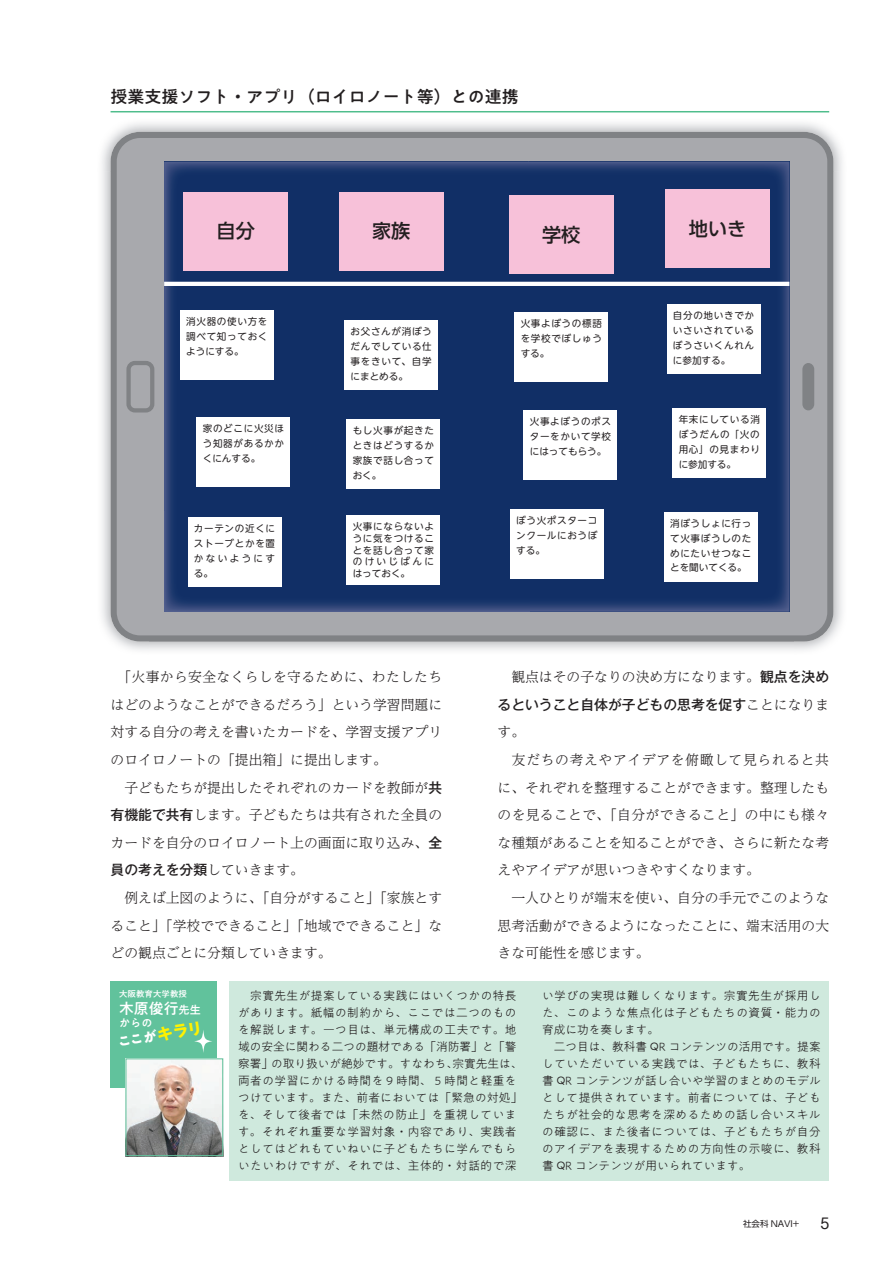
<style>
.page{position:relative;width:893px;height:1263px;background:#fff}
.page>*{position:absolute;margin:0;border:0;box-sizing:border-box;transform-origin:0 0}
.t1{font:500 19.2px "UD Shin Go Pr 6 N";color:#231f20}
.t2{font:500 16.95px "PA1 Gothic Std N";color:#231f20}
.t3{font:500 14.85px "PA1 Gothic Std N";color:#fff}
.t4{font:300 13.8px/27.6px "UD Reimin Pr 6 N";color:#231f20}
.t5{font:500 13.8px "Gothic MB101 Pr 6 N";color:#231f20}
.t6{font:700 13.8px "PA1 Gothic Std N";color:#fff}
.t7{font:13.8px "Ntoday Std Regular KL";color:#231f20}
.t8{font:300 11.7px/17px "PA1 Gothic Std N";letter-spacing:.04em;color:#231f20}
.t9{font:500 11.1px "PA1 Gothic Std N";color:#fff}
.t10{font:9.6px/14.9px "UD Shin M Go Pr 6 N";letter-spacing:.07em;color:#231f20;text-align:justify}
.t11{font:500 8.55px "PA1 Gothic Std N";color:#fff}
.t12{font:8.55px "UD Shin Go Pr 6 N";color:#231f20}
.s1{font-family:"Gothic MB101 Pr 6 N";font-weight:500}
.s2{font-family:"UD Reimin Pr 6 N";font-weight:300}
.s3{font-size:11.1px}
.s4{font-size:16.65px;color:#fff101}
.s5{font-family:"UD Shin Go Pr 6 N";font-weight:400;font-size:9.3px}
</style>
<div class="page">
<hr style="left:111px;top:111px;width:718px;height:1px;background:#4fbd8c">
<img style="left:99px;top:171px;width:51px;height:479px">
<img style="left:794px;top:171px;width:51px;height:479px">
<svg style="left:111px;top:132px;width:722px;height:509px;background:#a0a1a6"></svg>
<img style="left:164px;top:162px;width:625px;height:450px">
<svg style="left:802px;top:363px;width:12px;height:47px"></svg>
<div style="left:126px;top:361px;width:28px;height:51px;border:4px solid #808285;border-radius:6px"></div>
<div style="left:184px;top:192px;width:104px;height:78px;background:#f7c1d9"></div>
<div style="left:339px;top:192px;width:104px;height:78px;background:#f7c1d9"></div>
<div style="left:509px;top:195px;width:104px;height:79px;background:#f7c1d9"></div>
<div style="left:665px;top:190px;width:105px;height:78px;background:#f7c1d9"></div>
<hr style="left:164px;top:282px;width:625px;height:4px;background:#fff">
<div style="left:180px;top:310px;width:94px;height:70px;background:#fff"></div>
<div style="left:344px;top:320px;width:94px;height:70px;background:#fff"></div>
<div style="left:514px;top:313px;width:94px;height:69px;background:#fff"></div>
<div style="left:523px;top:410px;width:94px;height:70px;background:#fff"></div>
<div style="left:510px;top:509px;width:94px;height:70px;background:#fff"></div>
<div style="left:664px;top:512px;width:94px;height:70px;background:#fff"></div>
<div style="left:672px;top:408px;width:94px;height:70px;background:#fff"></div>
<div style="left:666px;top:304px;width:94px;height:70px;background:#fff"></div>
<div style="left:346px;top:419px;width:94px;height:70px;background:#fff"></div>
<div style="left:346px;top:515px;width:94px;height:70px;background:#fff"></div>
<div style="left:196px;top:417px;width:94px;height:70px;background:#fff"></div>
<div style="left:188px;top:517px;width:93px;height:70px;background:#fff"></div>
<div style="left:111px;top:981px;width:106px;height:107px;background:#61c29c"></div>
<div style="left:230px;top:981px;width:599px;height:200px;background:#cfe9dd"></div>
<img style="left:127px;top:1060px;width:94px;height:94px">
<div style="left:125px;top:1058px;width:98px;height:98px;border:1px solid #61c29c"></div>
<svg style="left:194px;top:1029px;width:18px;height:24px"></svg>
<h2 class="t2" style="left:111px;top:86px;width:410px">授業支援ソフト・アプリ（ロイロノート等）との連携</h2>
<h1 class="t1" style="left:217px;top:215px;width:40px">自分</h1>
<h1 class="t1" style="left:372px;top:215px;width:40px">家族</h1>
<h1 class="t1" style="left:542px;top:219px;width:40px">学校</h1>
<h1 class="t1" style="left:689px;top:213px;width:59px">地いき</h1>
<p class="t10" style="left:186px;top:314px;width:83px">消火器の使い方を調べて知っておくようにする。</p>
<p class="t10" style="left:351px;top:324px;width:83px">お父さんが消ぼうだんでしている仕事をきいて、自学にまとめる。</p>
<p class="t10" style="left:521px;top:316px;width:83px">火事よぼうの標語を学校でぼしゅうする。</p>
<p class="t10" style="left:530px;top:413px;width:83px">火事よぼうのポスターをかいて学校にはってもらう。</p>
<p class="t10" style="left:203px;top:420px;width:83px">家のどこに火災ほう知器があるかかくにんする。</p>
<p class="t10" style="left:353px;top:422px;width:83px">もし火事が起きたときはどうするか家族で話し合っておく。</p>
<p class="t10" style="left:673px;top:307px;width:83px">自分の地いきでかいさいされているぼうさいくんれんに参加する。</p>
<p class="t10" style="left:679px;top:411px;width:83px">年末にしている消ぼうだんの「火の用心」の見まわりに参加する。</p>
<p class="t10" style="left:194px;top:520px;width:83px">カーテンの近くにストーブとかを置かないようにする。</p>
<p class="t10" style="left:353px;top:520px;width:83px;line-height:11.7px">火事にならないように気をつけることを話し合って家のけいじばんにはっておく。</p>
<p class="t4" style="left:111px;top:662px;width:333px">　「火事から安全なくらしを守るために、わたしたちはどのようなことができるだろう」という学習問題に対する自分の考えを書いたカードを、学習支援アプリのロイロノートの「提出箱」に提出します。<br>　子どもたちが提出したそれぞれのカードを教師が<span class="s1">共有機能で共有</span>します。子どもたちは共有された全員のカードを自分のロイロノート上の画面に取り込み、<span class="s1">全</span></p>
<p class="t5" style="left:111px;top:859px;width:195px">員の考えを分類<span class="s2">していきます。</span></p>
<p class="t4" style="left:111px;top:883px;width:333px;text-align:justify">　例えば上図のように、「自分がすること」「家族とすること」「学校でできること」「地域でできること」などの観点ごとに分類していきます。</p>
<p class="t10" style="left:516px;top:512px;width:83px">ぼう火ポスターコンクールにおうぼする。</p>
<p class="t10" style="left:670px;top:515px;width:83px">消ぼうしょに行って火事ぼうしのためにたいせつなことを聞いてくる。</p>
<p class="t4" style="left:497px;top:662px;width:333px">　観点はその子なりの決め方になります。<span class="s1">観点を決め</span></p>
<p class="t5" style="left:497px;top:693px;width:333px">るということ自体が子どもの思考を促す<span class="s2">ことになりま</span></p>
<p class="t4" style="left:497px;top:718px;width:333px">す。<br>　友だちの考えやアイデアを俯瞰して見られると共に、それぞれを整理することができます。整理したものを見ることで、「自分ができること」の中にも様々な種類があることを知ることができ、さらに新たな考えやアイデアが思いつきやすくなります。<br>　一人ひとりが端末を使い、自分の手元でこのような思考活動ができるようになったことに、端末活用の大きな可能性を感じます。</p>
<p class="t11" style="left:119px;top:989px;width:70px">大阪教育大学教授</p>
<p class="t3" style="left:119px;top:999px;width:83px">木原俊行<span class="s3">先生</span></p>
<p class="t9" style="left:119px;top:1016px;width:35px">からの</p>
<p class="t6" style="left:116px;top:1033px;width:88px;rotate:-9deg">ここが<span class="s4">キラリ</span></p>
<p class="t8" style="left:238px;top:988px;width:286px">　宗實先生が提案している実践にはいくつかの特長があります。紙幅の制約から、ここでは二つのものを解説します。一つ目は、単元構成の工夫です。地域の安全に関わる二つの題材である「消防署」と「警察署」の取り扱いが絶妙です。すなわち、宗實先生は、両者の学習にかける時間を９時間、５時間と軽重をつけています。また、前者においては「緊急の対処」を、そして後者では「未然の防止」を重視しています。それぞれ重要な学習対象・内容であり、実践者としてはどれもていねいに子どもたちに学んでもらいたいわけですが、それでは、主体的・対話的で深</p>
<p class="t8" style="left:542px;top:988px;width:280px">い学びの実現は難しくなります。宗實先生が採用した、このような焦点化は子どもたちの資質・能力の育成に功を奏します。<br>　二つ目は、教科書 <span class="s5">Q</span>R コンテンツの活用です。提案していただいている実践では、子どもたちに、教科書 <span class="s5">Q</span>R コンテンツが話し合いや学習のまとめのモデルとして提供されています。前者については、子どもたちが社会的な思考を深めるための話し合いスキルの確認に、また後者については、子どもたちが自分のアイデアを表現するための方向性の示唆に、教科書 <span class="s5">Q</span>R コンテンツが用いられています。</p>
<p class="t12" style="left:743px;top:1217px;width:58px">社会科 NAVI+</p>
<p class="t7" style="left:820px;top:1214px;width:10px">5</p>
</div>
